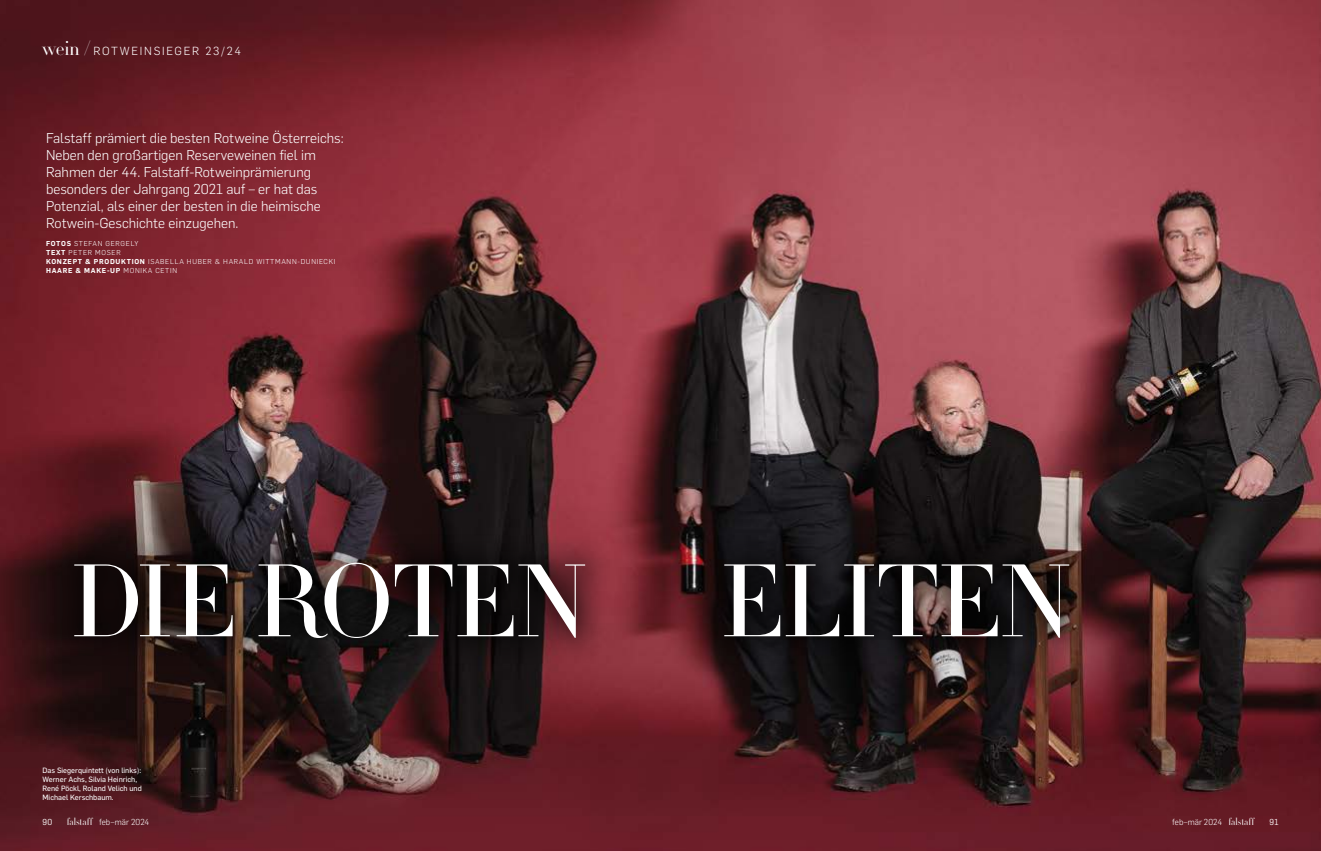
<style>
.page{position:relative;width:1321px;height:851px;background:#fff}
.page>*{position:absolute;margin:0;border:0;box-sizing:border-box;transform-origin:0 0}
.t1{font:300 101.3px "HTF Didot L24";letter-spacing:-.015em;color:#fff}
.t2{font:300 14px/17px "Flama";color:#fff}
.t3{font:300 11.5px "Flama";letter-spacing:.15em;color:#fff}
.t4{font:300 8.5px "Flama";letter-spacing:.01em;color:#fff}
.t5{font:8.5px "Flama";color:#fff}
.t6{font:7.5px/9px "Flama Basic";color:#fff}
.t7{font:300 7px/9px "Flama";letter-spacing:.1em;color:#fff}
.s1{font-family:"HTF Didot L24";font-size:19.2px}
.s2{font-weight:600}
.s3{font-family:"HTF Didot L96";font-size:10px}
</style>
<div class="page">
<img style="left:0;top:0;width:1321px;height:850px">
<div style="left:46px;top:533px;width:568px;height:134px;background:#000;opacity:.85"></div>
<div style="left:696px;top:533px;width:402px;height:134px;background:#000;opacity:.85"></div>
<p class="t3" style="left:43px;top:43px;width:200px"><span class="s1">wein/</span> ROTWEINSIEGER 23/24</p>
<p class="t2" style="left:46px;top:129px;width:299px">Falstaff prämiert die besten Rotweine Österreichs:<br>Neben den großartigen Reserveweinen fiel im Rahmen der 44. Falstaff-Rotweinprämierung besonders der Jahrgang 2021 auf – er hat das Potenzial, als einer der besten in die heimische Rotwein-Geschichte einzugehen.</p>
<p class="t7" style="left:46px;top:238px;width:291px"><span class="s2">FOTOS</span> STEFAN GERGELY<br><span class="s2">TEXT</span> PETER MOSER<br><span class="s2">KONZEPT &amp; PRODUKTION</span> ISABELLA HUBER &amp; HARALD WITTMANN-DUNIECKI<br><span class="s2">HAARE &amp; MAKE-UP</span> MONIKA CETIN</p>
<h1 class="t1" style="left:70px;top:529px;width:519px">DIE ROTEN</h1>
<h1 class="t1" style="left:720px;top:529px;width:353px">ELITEN</h1>
<p class="t6" style="left:43px;top:765px;width:101px">Das Siegerquintett (von links):<br>Werner Achs, Silvia Heinrich,<br>René Pöckl, Roland Velich und<br>Michael Kerschbaum.</p>
<p class="t5" style="left:43px;top:816px;width:11px">90</p>
<p class="t4" style="left:67px;top:816px;width:84px"><span class="s3">falstaff</span> feb–mär 2024</p>
<p class="t4" style="left:1172px;top:816px;width:84px">feb–mär 2024 <span class="s3">falstaff</span></p>
<p class="t5" style="left:1270px;top:816px;width:10px">91</p>
</div>
